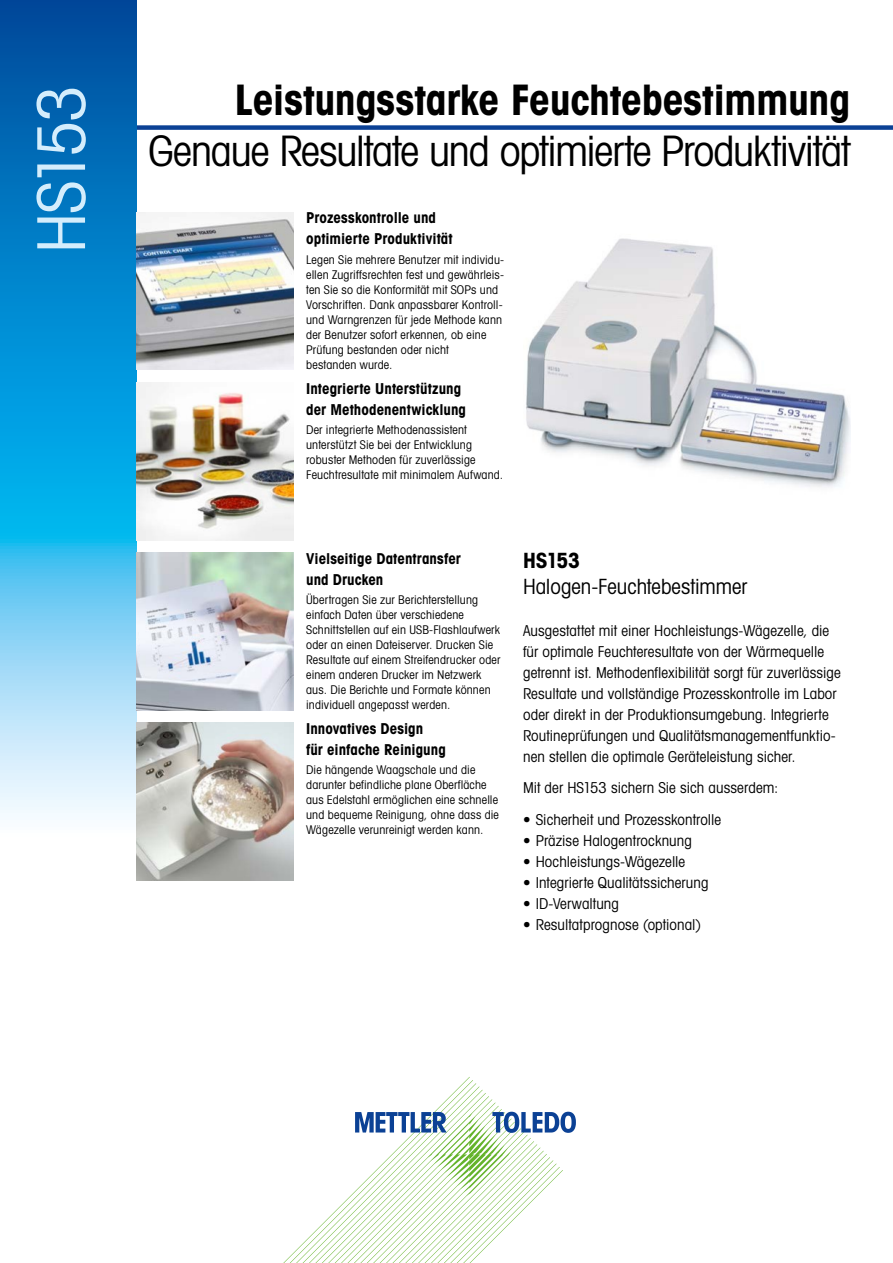
<style>
.page{position:relative;width:893px;height:1263px;background:#fff}
.page>*{position:absolute;margin:0;border:0;box-sizing:border-box;transform-origin:0 0}
.t1{font:66px "Avant Gardefor MT Bk";letter-spacing:-.055em;color:#d4edfc}
.t2{font:42px "Avant Gardefor MT Bk";letter-spacing:-.025em;color:#000}
.t3{font:42px "Avant Gardefor MT Bd";letter-spacing:-.01em;color:#000}
.t4{font:21px "Avant Gardefor MT Bk";color:#000}
.t5{font:21px "Avant Gardefor MT Bd";letter-spacing:-.03em;color:#000}
.t6{font:15px/21px "Avant Gardefor MT Bk";letter-spacing:.005em;color:#000}
.t7{font:15px/21px "Avant Gardefor MT Bd";letter-spacing:.005em;color:#000}
.t8{font:12px/15px "Avant Gardefor MT Bk";letter-spacing:.015em;color:#000}
</style>
<div class="page">
<div style="left:111px;top:125px;width:782px;height:5px;background:#0b4195"></div>
<svg style="left:283px;top:1077px;width:293px;height:186px"></svg>
<svg style="left:0;top:0;width:136px;height:817px;background:#35a0d9"></svg>
<img style="left:136px;top:213px;width:157px;height:157px">
<img style="left:136px;top:383px;width:157px;height:157px">
<img style="left:136px;top:723px;width:157px;height:157px">
<img style="left:526px;top:238px;width:324px;height:249px">
<img style="left:136px;top:553px;width:157px;height:157px">
<h1 class="t1" style="left:21px;top:253px;width:170px;rotate:-90deg">HS153</h1>
<h2 class="t3" style="left:235px;top:73px;width:617px">Leistungsstarke Feuchtebestimmung</h2>
<h2 class="t2" style="left:149px;top:125px;width:703px">Genaue Resultate und optimierte Produktivität</h2>
<p class="t7" style="left:306px;top:207px;width:148px">Prozesskontrolle und optimierte Produktivität</p>
<p class="t8" style="left:306px;top:252px;width:200px">Legen Sie mehrere Benutzer mit individu&shy;ellen Zugriffsrechten fest und gewährleis&shy;ten Sie so die Konformität mit SOPs und Vorschriften. Dank anpassbarer Kontroll&shy;und Warngrenzen für jede Methode kann der Benutzer sofort erkennen, ob eine Prüfung bestanden oder nicht<br>bestanden wurde.</p>
<p class="t7" style="left:306px;top:377px;width:161px">Integrierte Unterstützung der Methodenentwicklung</p>
<p class="t8" style="left:306px;top:422px;width:198px">Der integrierte Methodenassistent unterstützt Sie bei der Entwicklung robuster Methoden für zuverlässige Feuchtresultate mit minimalem Aufwand.</p>
<p class="t7" style="left:306px;top:547px;width:156px">Vielseitige Datentransfer und Drucken</p>
<p class="t8" style="left:306px;top:592px;width:196px">Übertragen Sie zur Berichterstellung einfach Daten über verschiedene Schnittstellen auf ein USB-Flashlaufwerk oder an einen Dateiserver. Drucken Sie Resultate auf einem Streifendrucker oder einem anderen Drucker im Netzwerk aus. Die Berichte und Formate können individuell angepasst werden.</p>
<p class="t7" style="left:306px;top:717px;width:141px">Innovatives Design<br>für einfache Reinigung</p>
<p class="t8" style="left:306px;top:762px;width:194px">Die hängende Waagschale und die darunter befindliche plane Oberfläche aus Edelstahl ermöglichen eine schnelle und bequeme Reinigung, ohne dass die Wägezelle verunreinigt werden kann.</p>
<h3 class="t5" style="left:523px;top:547px;width:58px">HS153</h3>
<h3 class="t4" style="left:523px;top:573px;width:226px">Halogen-Feuchtebestimmer</h3>
<p class="t6" style="left:523px;top:619px;width:319px">Ausgestattet mit einer Hochleistungs-Wägezelle, die für optimale Feuchteresultate von der Wärmequelle getrennt ist. Methodenflexibilität sorgt für zuverlässige Resultate und vollständige Prozesskontrolle im Labor oder direkt in der Produktionsumgebung. Integrierte Routineprüfungen und Qualitätsmanagementfunktio&shy;nen stellen die optimale Geräteleistung sicher.</p>
<p class="t6" style="left:523px;top:777px;width:257px">Mit der HS153 sichern Sie sich ausserdem:</p>
<p class="t6" style="left:523px;top:808px;width:200px">• Sicherheit und Prozesskontrolle</p>
<p class="t6" style="left:523px;top:829px;width:170px">• Präzise Halogentrocknung</p>
<p class="t6" style="left:523px;top:850px;width:164px">• Hochleistungs-Wägezelle</p>
<p class="t6" style="left:523px;top:871px;width:187px">• Integrierte Qualitätssicherung</p>
<p class="t6" style="left:523px;top:892px;width:98px">• ID-Verwaltung</p>
<p class="t6" style="left:523px;top:913px;width:180px">• Resultatprognose (optional)</p>
</div>
